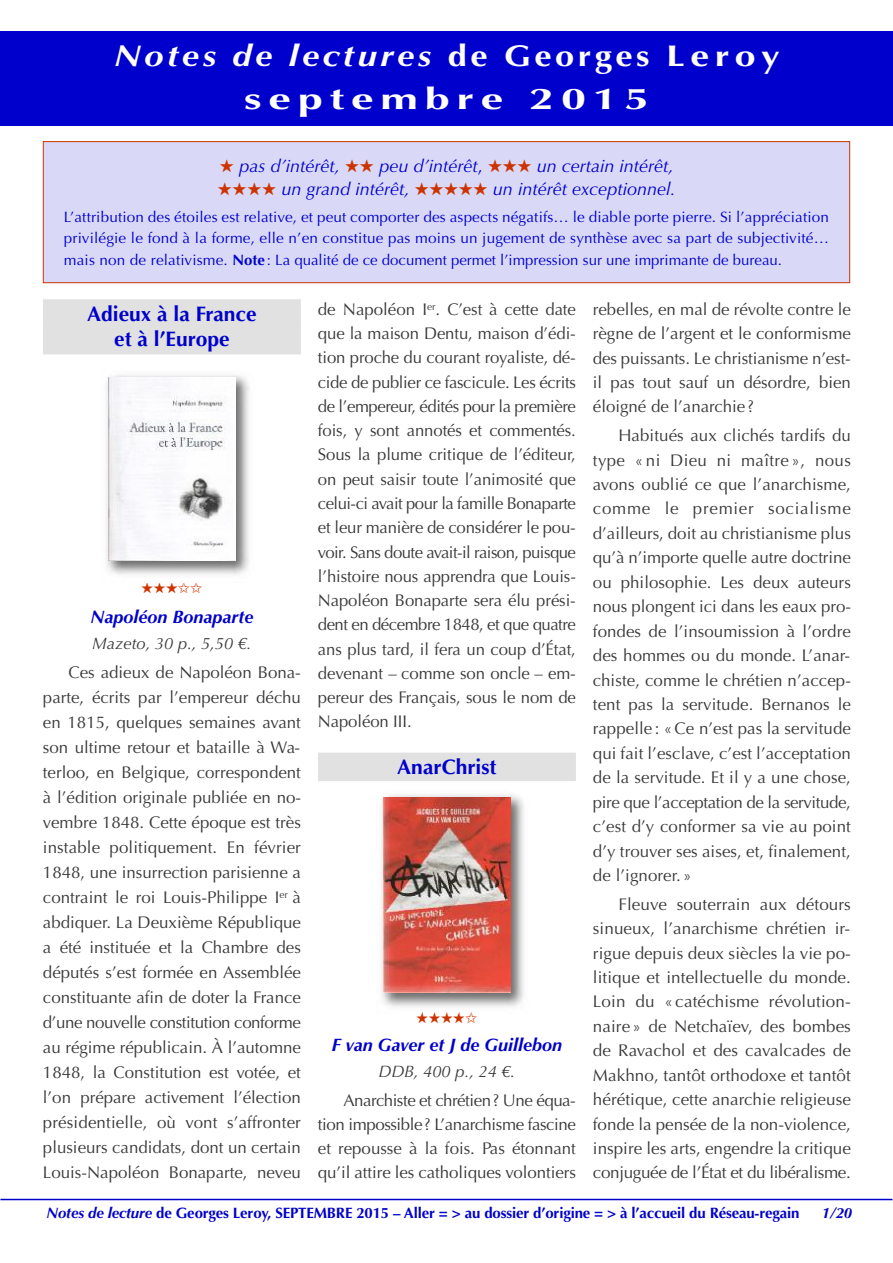
<style>
.page{position:relative;width:893px;height:1263px;background:#fff}
.page>*{position:absolute;margin:0;border:0;box-sizing:border-box;transform-origin:0 0}
.t1{font:700 30px/42.9px "Optima";letter-spacing:.15em;color:#fff;text-align:center;scale:1.15 1}
.t2{font:700 21px/24.9px "Optima";color:#00c;text-align:center}
.t3{font:italic 18px "Optima";color:#00c}
.t4{font:italic 700 18px "Optima";color:#00c}
.t5{font:16.8px/24.5px "Optima";color:#39383a;text-align:justify}
.t6{font:italic 16.5px "Optima";color:#39383a}
.t7{font:15px/21.5px "Optima";color:#00c;text-align:justify}
.t8{font:700 15px "Optima";letter-spacing:-.01em;color:#00c}
.t9{font:15px "Zapf Dingbats ITC";color:#c30}
.t10{font:italic 700 15px "Optima";color:#00c}
.s1{font-style:italic}
.s2{color:#c30}
.s3{font-style:normal}
.s4{font-weight:700}
</style>
<div class="page">
<hr style="left:0;top:1199px;width:892px;height:1px;background:#00c">
<div style="left:43px;top:299px;width:258px;height:29px;background:#e1e1e1"></div>
<div style="left:43px;top:326px;width:258px;height:28px;background:#e1e1e1"></div>
<div style="left:318px;top:753px;width:258px;height:28px;background:#e1e1e1"></div>
<img style="left:106px;top:375px;width:143px;height:200px">
<img style="left:108px;top:377px;width:128px;height:184px">
<img style="left:381px;top:794px;width:143px;height:213px">
<img style="left:383px;top:797px;width:128px;height:195px">
<div style="left:0;top:31px;width:893px;height:94px;background:#00c"></div>
<div style="left:44px;top:142px;width:805px;height:140px;background:#d9d9f7"></div>
<div style="left:43px;top:141px;width:807px;height:142px;border:1px solid #c30"></div>
<h1 class="t1" style="left:114px;top:35px;width:580px"><span class="s1">Notes de lectures</span> de Georges Leroy septembre 2015</h1>
<p class="t3" style="left:219px;top:155px;width:456px"><span class="s2">★</span> pas d’intérêt, <span class="s2">★★</span> peu d’intérêt<span class="s3">,</span> <span class="s2">★★★</span> un certain intérêt,</p>
<p class="t3" style="left:218px;top:178px;width:459px"><span class="s2">★★★★</span> un grand intérêt, <span class="s2">★★★★★</span> un intérêt exceptionnel.</p>
<p class="t7" style="left:64px;top:206px;width:767px">L’attribution des étoiles est relative, et peut comporter des aspects négatifs… le diable porte pierre. Si l’appréciation privilégie le fond à la forme, elle n’en constitue pas moins un jugement de synthèse avec sa part de subjectivité… mais non de relativisme. <span class="s4">Note</span>: La qualité de ce document permet l’impression sur une imprimante de bureau.</p>
<p class="t2" style="left:87px;top:301px;width:171px">Adieux à la France et à l’Europe</p>
<p class="t9" style="left:141px;top:579px;width:38px">★★★</p>
<p class="t4" style="left:90px;top:606px;width:165px">Napoléon Bonaparte</p>
<p class="t6" style="left:92px;top:634px;width:161px">Mazeto, 30 p., 5,50 €.</p>
<p class="t5" style="left:43px;top:660px;width:260px;line-height:25px;text-indent:26px">Ces adieux de Napoléon Bona&shy;parte, écrits par l’empereur déchu en 1815, quelques semaines avant son ultime retour et bataille à Wa&shy;terloo, en Belgique, correspondent à l’édition originale publiée en no&shy;vembre 1848. Cette époque est très instable politiquement. En février 1848, une insurrection parisienne a contraint le roi Louis-Philippe I<sup>er</sup> à abdiquer. La Deuxième République a été instituée et la Chambre des députés s’est formée en Assemblée constituante afin de doter la France d’une nouvelle constitution conforme au régime républicain. À l’automne 1848, la Constitution est votée, et l’on prépare activement l’élection présidentielle, où vont s’affronter plusieurs candidats, dont un certain Louis-Napoléon Bonaparte, neveu</p>
<p class="t5" style="left:318px;top:297px;width:259px">de Napoléon I<sup>er</sup>. C’est à cette date que la maison Dentu, maison d’édi&shy;tion proche du courant royaliste, dé&shy;cide de publier ce fascicule. Les écrits de l’empereur, édités pour la première fois, y sont annotés et commentés.<br>Sous la plume critique de l’éditeur, on peut saisir toute l’animosité que celui-ci avait pour la famille Bonaparte et leur manière de considérer le pou&shy;voir. Sans doute avait-il raison, puisque l’histoire nous apprendra que Louis-Napoléon Bonaparte sera élu prési&shy;dent en décembre 1848, et que quatre ans plus tard, il fera un coup d’État, devenant – comme son oncle – em&shy;pereur des Français, sous le nom de Napoléon III.</p>
<p class="t2" style="left:397px;top:755px;width:101px">AnarChrist</p>
<p class="t9" style="left:416px;top:1009px;width:50px">★★★★</p>
<p class="t4" style="left:332px;top:1034px;width:232px">F van Gaver et J de Guillebon</p>
<p class="t6" style="left:379px;top:1062px;width:138px">DDB, 400 p., 24 €.</p>
<p class="t5" style="left:318px;top:1088px;width:259px;text-indent:26px">Anarchiste et chrétien? Une équa&shy;tion impossible? L’anarchisme fascine et repousse à la fois. Pas étonnant qu’il attire les catholiques volontiers</p>
<p class="t5" style="left:593px;top:297px;width:259px">rebelles, en mal de révolte contre le règne de l’argent et le conformisme des puissants. Le christianisme n’est&shy;il pas tout sauf un désordre, bien éloigné de l’anarchie ?</p>
<p class="t5" style="left:593px;top:423px;width:260px;text-indent:26px">Habitués aux clichés tardifs du type « ni Dieu ni maître », nous avons oublié ce que l’anarchisme, comme le premier socialisme d’ailleurs, doit au christianisme plus qu’à n’importe quelle autre doctrine ou philosophie. Les deux auteurs nous plongent ici dans les eaux pro&shy;fondes de l’insoumission à l’ordre des hommes ou du monde. L’anar&shy;chiste, comme le chrétien n’accep&shy;tent pas la servitude. Bernanos le rappelle : «Ce n’est pas la servitude qui fait l’esclave, c’est l’acceptation de la servitude. Et il y a une chose, pire que l’acceptation de la servitude, c’est d’y conformer sa vie au point d’y trouver ses aises, et, finalement, de l’ignorer. »</p>
<p class="t5" style="left:593px;top:892px;width:260px;text-indent:26px">Fleuve souterrain aux détours sinueux, l’anarchisme chrétien ir&shy;rigue depuis deux siècles la vie po&shy;litique et intellectuelle du monde.<br>Loin du « catéchisme révolution&shy;naire » de Netchaïev, des bombes de Ravachol et des cavalcades de Makhno, tantôt orthodoxe et tantôt hérétique, cette anarchie religieuse fonde la pensée de la non-violence, inspire les arts, engendre la critique conjuguée de l’État et du libéralisme.</p>
<p class="t8" style="left:47px;top:1204px;width:754px"><span class="s1">Notes de lecture</span> de Georges Leroy, SEPTEMBRE 2015 – Aller = &gt; au dossier d’origine = &gt; à l’accueil du Réseau-regain</p>
<p class="t10" style="left:822px;top:1204px;width:32px">1/20</p>
</div>
